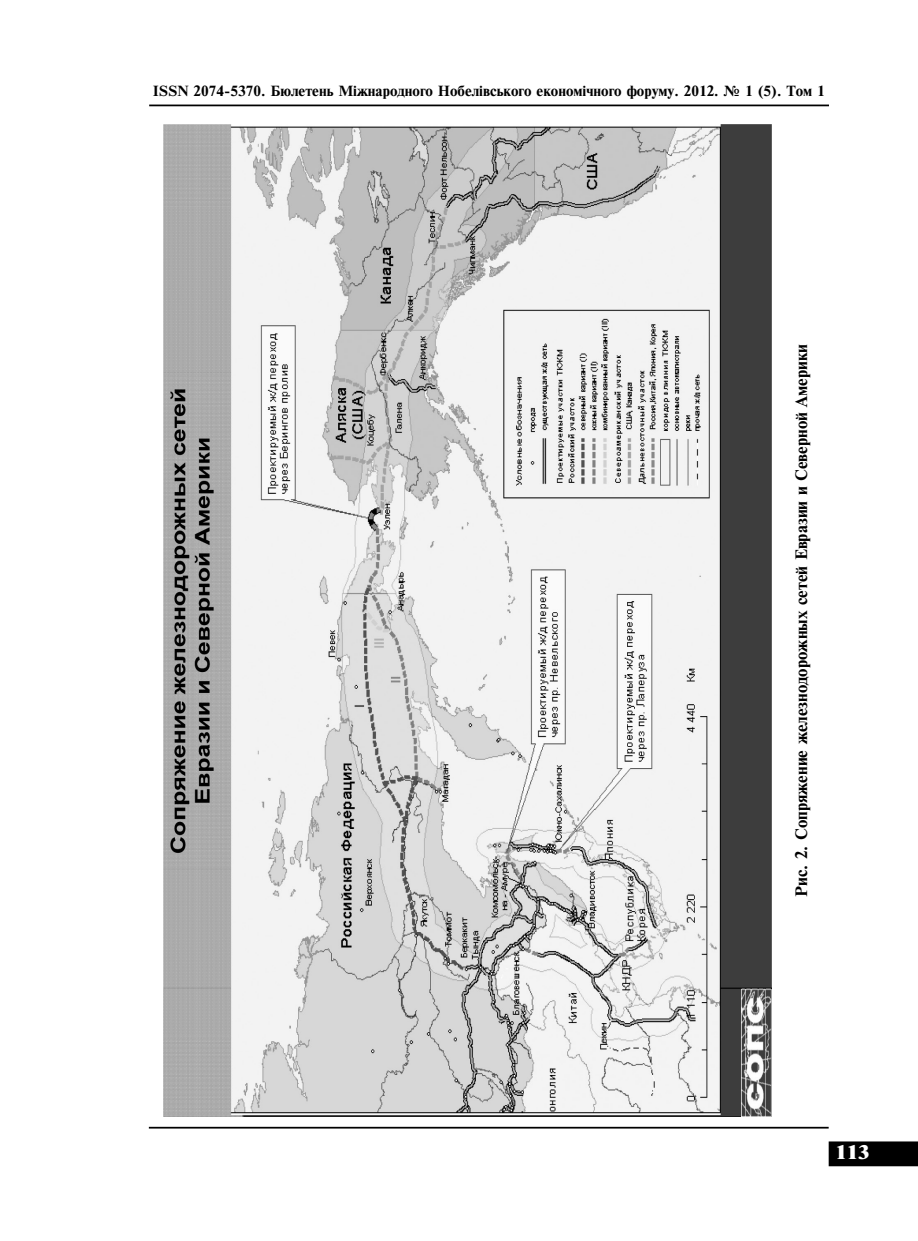
<style>
.page{position:relative;width:918px;height:1241px;background:#fff}
.page>*{position:absolute;margin:0;border:0;box-sizing:border-box;transform-origin:0 0}
.t1{font:18.38px "Newton XC";color:#fff}
.t2{font:15.75px "Newton C Bold";color:#000}
.t3{font:14px "Newton C Bold";color:#000}
</style>
<div class="page">
<hr style="left:149px;top:1126px;width:679px;height:2px;background:#000">
<div style="left:829px;top:1142px;width:88px;height:23px;background:#000"></div>
<div style="left:828px;top:1141px;width:90px;height:24px;border:2px solid #000"></div>
<hr style="left:149px;top:104px;width:680px;height:2px;background:#000">
<img style="left:164px;top:124px;width:607px;height:992px">
<p class="t3" style="left:153px;top:83px;width:673px">ISSN 2074-5370. Бюлетень Міжнародного Нобелівського економічного форуму. 2012. № 1 (5). Том 1</p>
<p class="t2" style="left:792px;top:896px;width:554px;rotate:-90deg">Рис. 2. Сопряжение железнодорожных сетей Евразии и Северной Америки</p>
<h1 class="t1" style="left:835px;top:1141px;width:35px">113</h1>
</div>
